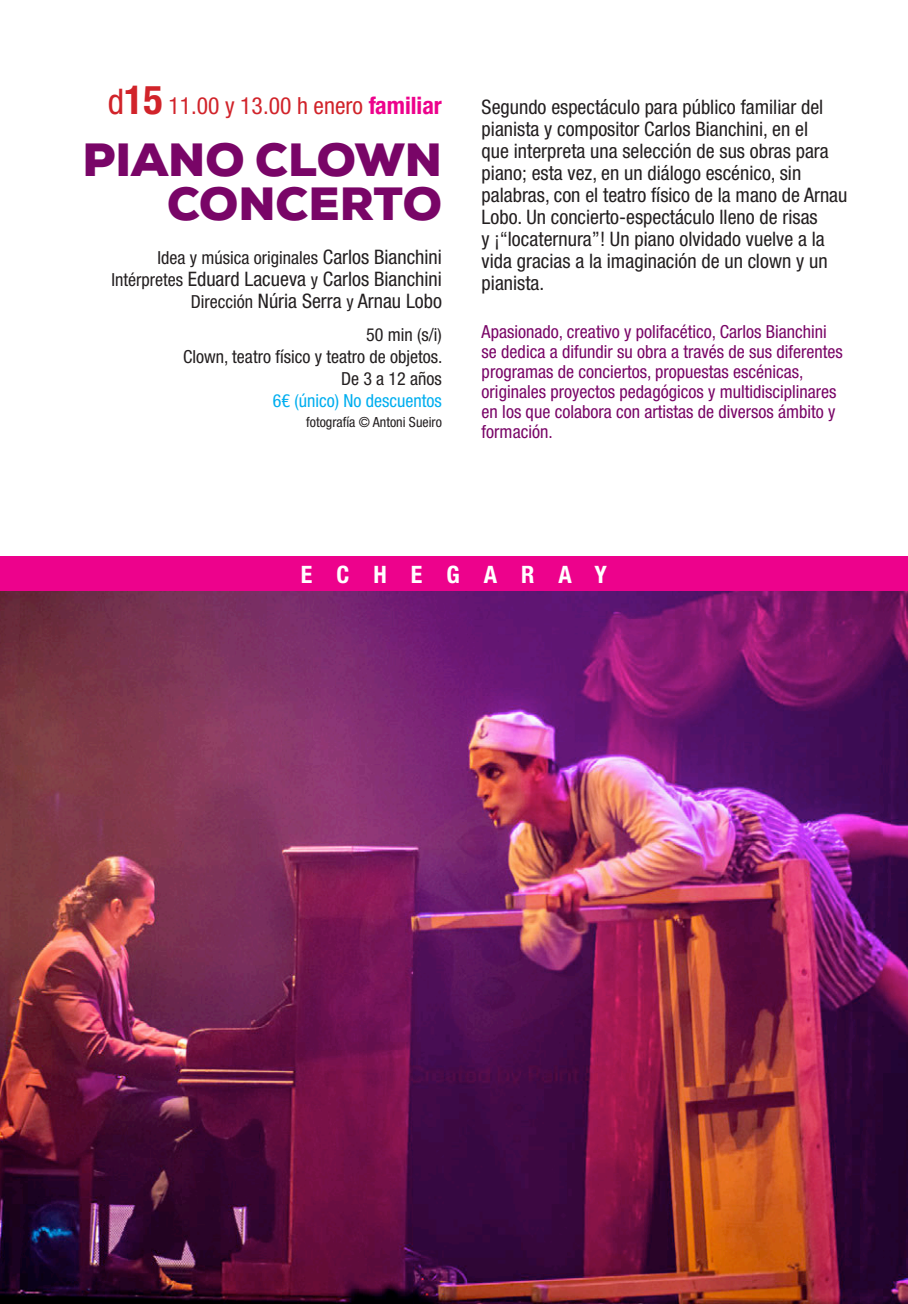
<style>
.page{position:relative;width:908px;height:1304px;background:#fff}
.page>*{position:absolute;margin:0;border:0;box-sizing:border-box;transform-origin:0 0}
.t1{font:900 46.6px/44px "Nexa";color:#790567;text-align:right}
.t2{font:700 condensed 24px "Helvetica Neue LT Std";letter-spacing:1em;color:#fff}
.t3{font:condensed 23.6px "Helvetica Neue LT Std";color:#d1232a}
.t4{font:condensed 20px/22px "Helvetica Neue LT Std";color:#231f20;text-align:right}
.t5{font:condensed 18px/20px "Helvetica Neue LT Std";color:#790567}
.t6{font:condensed 18px/22px "Helvetica Neue LT Std";color:#231f20;text-align:right}
.t7{font:condensed 18px "Helvetica Neue LT Std";color:#00aeef}
.t8{font:condensed 14px "Helvetica Neue LT Std";color:#231f20}
.s1{font-size:35.4px}
.s2{font-weight:700;font-size:40px}
.s3{font-weight:700;font-size:24px;color:#ed028c}
.s4{font-size:20px}
.s5{font-size:18px}
</style>
<div class="page">
<img style="left:0;top:590px;width:907px;height:714px">
<div style="left:0;top:556px;width:907px;height:34px;background:#ed028c"></div>
<p class="t3" style="left:108px;top:92px;width:335px"><span class="s1">d</span><span class="s2">15</span> 11.00 y 13.00 h enero <span class="s3">familiar</span></p>
<h1 class="t1" style="left:82px;top:138px;width:361px">PIANO CLOWN<br>CONCERTO</h1>
<p class="t6" style="left:157px;top:246px;width:286px">Idea y música originales <span class="s4">Carlos Bianchini</span></p>
<p class="t4" style="left:111px;top:267px;width:332px"><span class="s5">Intérpretes</span> Eduard Lacueva <span class="s5">y</span> Carlos Bianchini<br><span class="s5">Dirección</span> Núria Serra <span class="s5">y</span> Arnau Lobo</p>
<p class="t6" style="left:183px;top:323px;width:261px">50 min (s/i)<br>Clown, teatro físico y teatro de objetos.<br>De 3 a 12 años</p>
<p class="t7" style="left:273px;top:390px;width:170px">6€ (único) No descuentos</p>
<p class="t8" style="left:306px;top:414px;width:137px">fotografía © Antoni Sueiro</p>
<p class="t4" style="left:481px;top:95px;width:367px;text-align:left">Segundo espectáculo para público familiar del pianista y compositor Carlos Bianchini, en el<br>que interpreta una selección de sus obras para piano; esta vez, en un diálogo escénico, sin palabras, con el teatro físico de la mano de Arnau Lobo. Un concierto-espectáculo lleno de risas<br>y ¡“locaternura”! Un piano olvidado vuelve a la vida gracias a la imaginación de un clown y un pianista.</p>
<p class="t5" style="left:481px;top:321px;width:362px">Apasionado, creativo y polifacético, Carlos Bianchini se dedica a difundir su obra a través de sus diferentes programas de conciertos, propuestas escénicas, originales proyectos pedagógicos y multidisciplinares en los que colabora con artistas de diversos ámbito y formación.</p>
<p class="t2" style="left:301px;top:560px;width:307px">ECHEGARAY</p>
</div>
